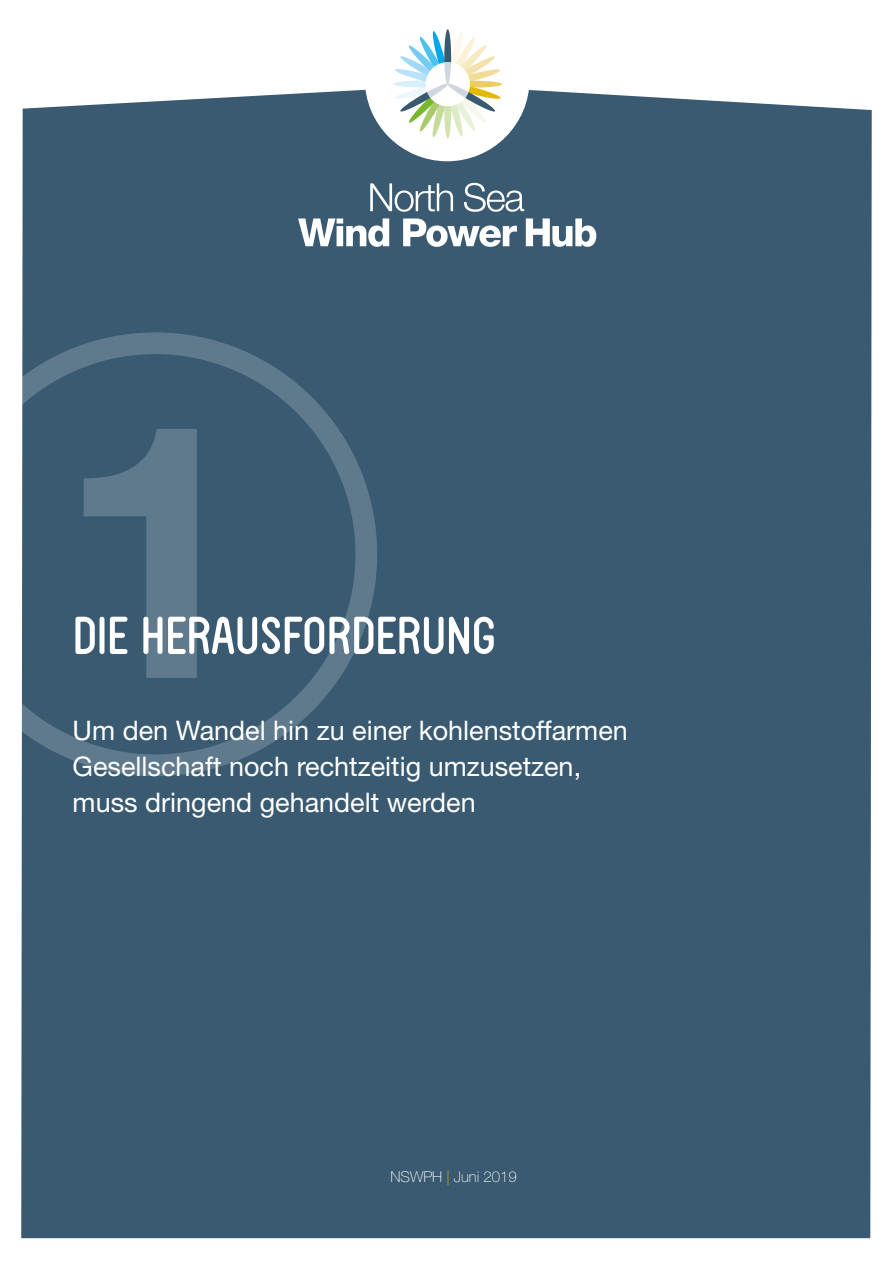
<style>
.page{position:relative;width:893px;height:1263px;background:#fff}
.page>*{position:absolute;margin:0;border:0;box-sizing:border-box;transform-origin:0 0}
.t1{font:700 355.65px "Helvetica Neue";color:#fff}
.t2{font:51px "FV Almelo";color:#fff}
.t3{font:27px/36px "Helvetica Neue";color:#fff}
.t4{font:100 15px "Helvetica Neue";color:#fff}
.s1{color:#e1b900}
</style>
<div class="page">
<div style="left:21px;top:89px;width:851px;height:1149px;background:#395a71"></div>
<svg style="left:365px;top:29px;width:165px;height:132px"></svg>
<svg style="left:370px;top:183px;width:83px;height:29px"></svg>
<svg style="left:464px;top:183px;width:60px;height:29px"></svg>
<svg style="left:298px;top:218px;width:91px;height:29px"></svg>
<svg style="left:403px;top:218px;width:114px;height:29px"></svg>
<svg style="left:526px;top:218px;width:70px;height:29px"></svg>
<svg style="left:21px;top:332px;width:356px;height:444px"></svg>
<h1 class="t1" style="left:57px;top:331px;width:199px">1</h1>
<h2 class="t2" style="left:73px;top:605px;width:425px">DIE HERAUSFORDERUNG</h2>
<p class="t3" style="left:73px;top:712px;width:557px">Um den Wandel hin zu einer kohlenstoffarmen<br>Gesellschaft noch rechtzeitig umzusetzen, muss dringend gehandelt werden</p>
<p class="t4" style="left:390px;top:1168px;width:128px">NSWPH <span class="s1">|</span> Juni 2019</p>
</div>
